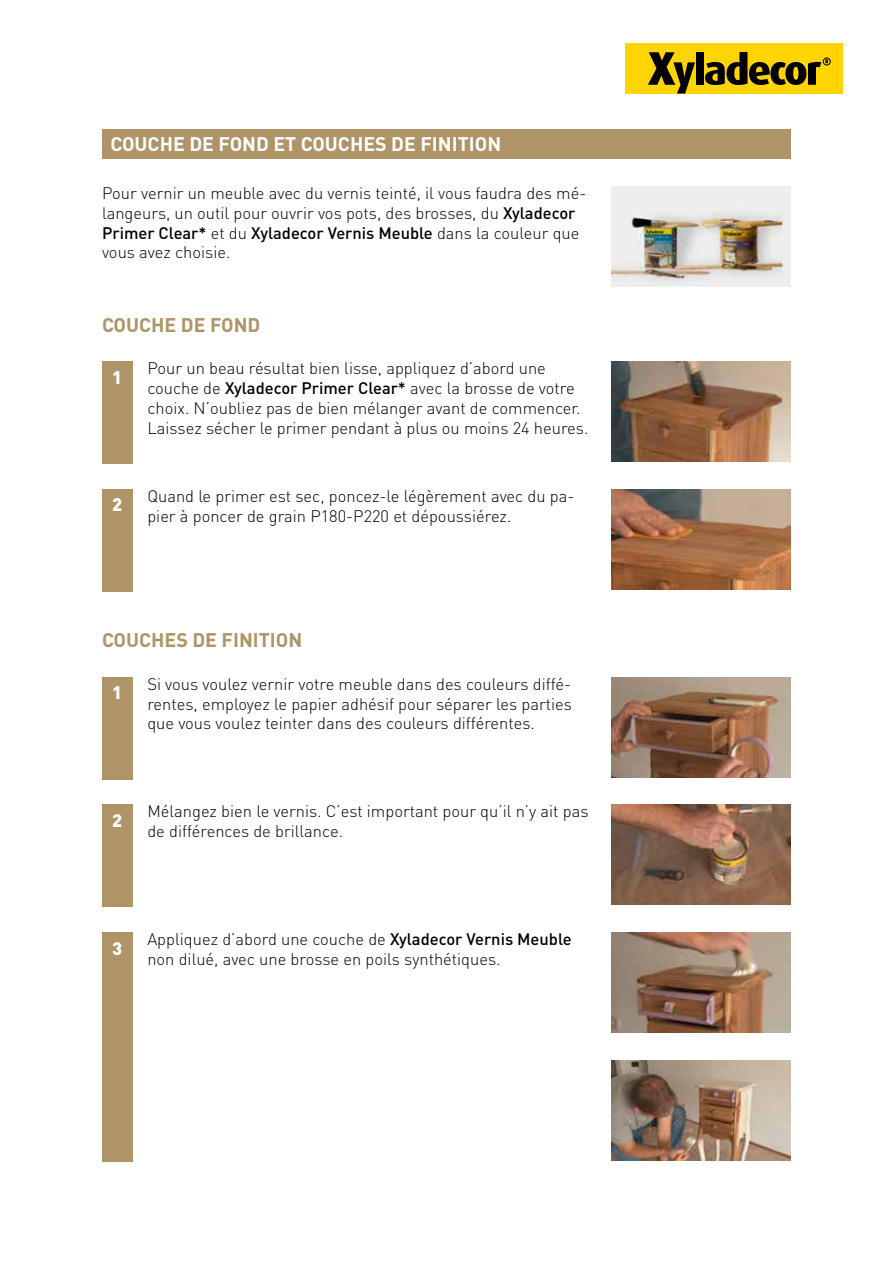
<style>
.page{position:relative;width:893px;height:1263px;background:#fff}
.page>*{position:absolute;margin:0;border:0;box-sizing:border-box;transform-origin:0 0}
.t1{font:700 19.5px "DIN Pro";color:#fff}
.t2{font:700 19.5px "DIN Pro";color:#ae9466}
.t3{font:900 18px "DIN Pro";color:#fff}
.t4{font:300 16.5px/19.8px "DIN Pro";color:#000}
.s1{font-weight:500}
</style>
<div class="page">
<div style="left:625px;top:44px;width:218px;height:50px;background:#ffd400"></div>
<svg style="left:648px;top:52px;width:47px;height:42px"></svg>
<div style="left:696px;top:52px;width:7px;height:33px;background:#000"></div>
<div style="left:823px;top:58px;width:7px;height:7px;border:1px solid #000;border-radius:50%"></div>
<svg style="left:705px;top:52px;width:123px;height:33px"></svg>
<div style="left:102px;top:129px;width:689px;height:29px;background:#ae9466"></div>
<div style="left:102px;top:361px;width:30px;height:102px;background:#ae9466"></div>
<div style="left:102px;top:489px;width:30px;height:102px;background:#ae9466"></div>
<div style="left:102px;top:677px;width:30px;height:102px;background:#ae9466"></div>
<div style="left:102px;top:804px;width:30px;height:103px;background:#ae9466"></div>
<div style="left:102px;top:932px;width:30px;height:230px;background:#ae9466"></div>
<img style="left:611px;top:362px;width:180px;height:100px">
<img style="left:611px;top:489px;width:180px;height:100px">
<img style="left:611px;top:677px;width:180px;height:100px">
<img style="left:611px;top:805px;width:180px;height:100px">
<img style="left:611px;top:932px;width:180px;height:100px">
<img style="left:611px;top:1060px;width:180px;height:100px">
<img style="left:611px;top:186px;width:180px;height:100px">
<p class="t1" style="left:111px;top:131px;width:392px">COUCHE DE FOND ET COUCHES DE FINITION</p>
<p class="t4" style="left:102px;top:183px;width:486px">Pour vernir un meuble avec du vernis teinté, il vous faudra des mé&shy;langeurs, un outil pour ouvrir vos pots, des brosses, du <span class="s1">Xyladecor Primer Clear*</span> et du <span class="s1">Xyladecor Vernis Meuble</span> dans la couleur que vous avez choisie.</p>
<p class="t2" style="left:102px;top:312px;width:160px">COUCHE DE FOND</p>
<p class="t4" style="left:147px;top:358px;width:442px">Pour un beau résultat bien lisse, appliquez d’abord une couche de <span class="s1">Xyladecor Primer Clear*</span> avec la brosse de votre choix. N’oubliez pas de bien mélanger avant de commencer.<br>Laissez sécher le primer pendant à plus ou moins 24 heures.</p>
<p class="t3" style="left:112px;top:365px;width:12px">1</p>
<p class="t3" style="left:112px;top:492px;width:12px">2</p>
<p class="t4" style="left:147px;top:485px;width:429px">Quand le primer est sec, poncez-le légèrement avec du pa&shy;pier à poncer de grain P180-P220 et dépoussiérez.</p>
<p class="t2" style="left:102px;top:627px;width:202px">COUCHES DE FINITION</p>
<p class="t4" style="left:147px;top:673px;width:426px;text-align:justify">Si vous voulez vernir votre meuble dans des couleurs diffé&shy;rentes, employez le papier adhésif pour séparer les parties que vous voulez teinter dans des couleurs différentes.</p>
<p class="t3" style="left:112px;top:680px;width:12px">1</p>
<p class="t3" style="left:112px;top:808px;width:12px">2</p>
<p class="t4" style="left:147px;top:801px;width:443px">Mélangez bien le vernis. C’est important pour qu’il n’y ait pas de différences de brillance.</p>
<p class="t3" style="left:112px;top:936px;width:12px">3</p>
<p class="t4" style="left:147px;top:928px;width:426px">Appliquez d’abord une couche de <span class="s1">Xyladecor Vernis Meuble </span>non dilué, avec une brosse en poils synthétiques.</p>
</div>
